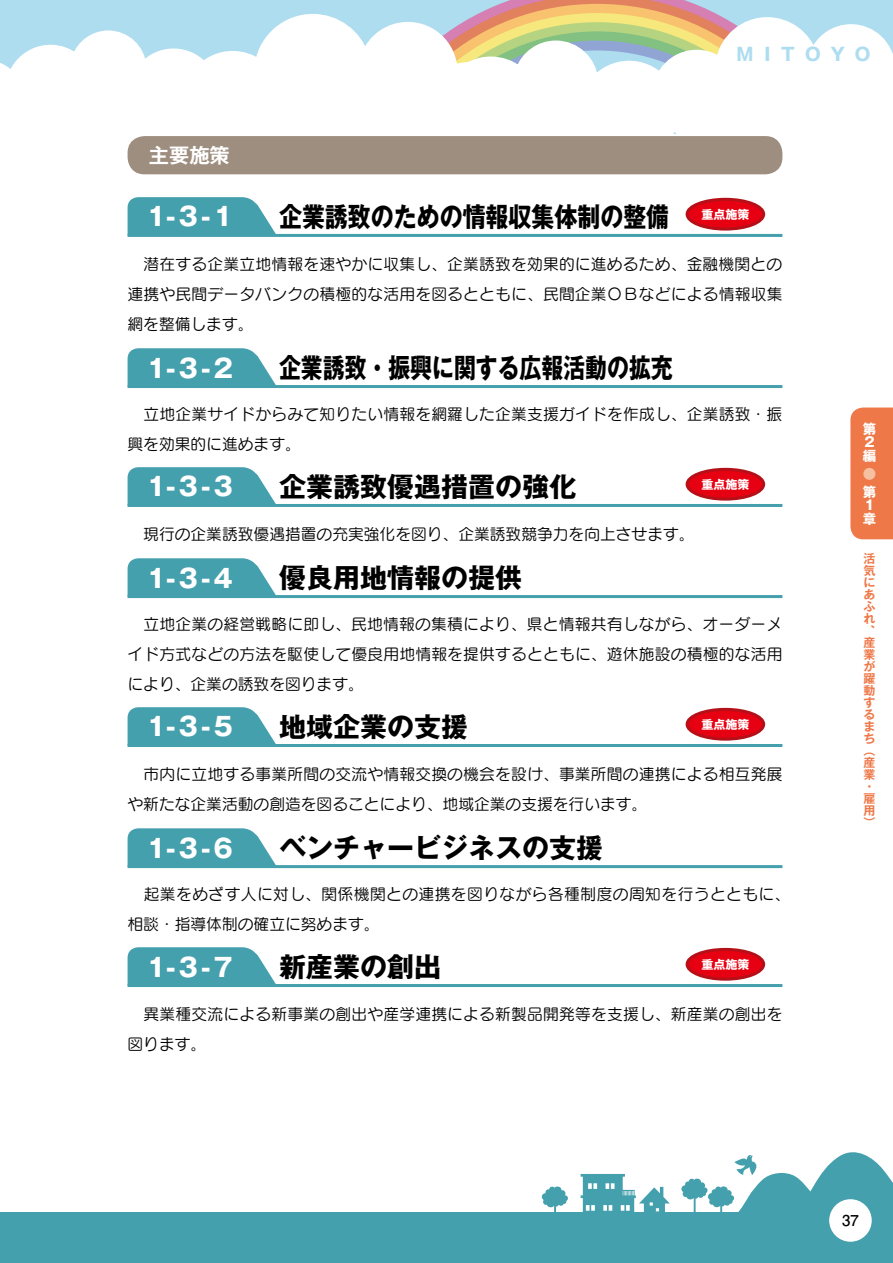
<style>
.page{position:relative;width:893px;height:1263px;background:#fff}
.page>*{position:absolute;margin:0;border:0;box-sizing:border-box;transform-origin:0 0}
.t1{font:700 27px "Gothic MB101 Pr 5";color:#000}
.t2{font:700 27px "Gothic MB101 Pr 5";color:#000;scale:.81 1}
.t3{font:700 27px "Gothic MB101 Pr 5";color:#000;scale:.85 1}
.t4{font:700 25.5px "Gothic MB101 Pr 5";color:#fff}
.t5{font:700 20.25px "Gothic MB101 Pr 5 De";color:#fff}
.t6{font:700 18px "Gothic MB101 Pr 5";letter-spacing:.58em;color:#aeddf0}
.t7{font:15.75px/30px "Seurat Pro M";letter-spacing:.015em;color:#000}
.t8{font:700 15px "Futo Go B101 Pr 5";color:#000}
.t9{font:700 13.5px/13.5px "Gothic MB101 Pr 5";color:#fff;text-align:justify}
.t10{font:700 13.5px "Gothic MB101 Pr 5";color:#f7c0a0}
.t11{font:700 12px/12px "Gothic MB101 Pr 5 De";color:#ee7848}
.t12{font:700 12px "Gothic MB101 Pr 5";color:#fff}
</style>
<div class="page">
<div style="left:0;top:1135px;width:893px;height:128px;background:#45a0ad"></div>
<div style="left:0;top:995px;width:893px;height:217px;background:#fff"></div>
<div style="left:0;top:0;width:893px;height:134px;background:#aeddf0"></div>
<svg style="left:486px;top:0;width:222px;height:10px;background:#dd9685"></svg>
<svg style="left:523px;top:10px;width:192px;height:13px;background:#f3cc77"></svg>
<svg style="left:523px;top:23px;width:126px;height:13px;background:#b9d47f"></svg>
<svg style="left:277px;top:10px;width:246px;height:224px"></svg>
<svg style="left:407px;top:37px;width:242px;height:197px"></svg>
<svg style="left:649px;top:13px;width:244px;height:224px"></svg>
<svg style="left:541px;top:1186px;width:27px;height:26px"></svg>
<svg style="left:580px;top:1174px;width:90px;height:38px"></svg>
<svg style="left:681px;top:1152px;width:212px;height:81px"></svg>
<div style="left:850px;top:407px;width:43px;height:132px;background:#ee7848"></div>
<div style="left:128px;top:136px;width:654px;height:38px;background:#9e8e80;border-radius:17px"></div>
<div style="left:687px;top:199px;width:77px;height:30px;background:#e60012;border-radius:50%"></div>
<div style="left:686px;top:198px;width:79px;height:33px;border:3px solid #b51018;border-radius:50%"></div>
<hr style="left:128px;top:234px;width:654px;height:3px;background:#45a0ad">
<svg style="left:0;top:26px;width:277px;height:211px"></svg>
<hr style="left:128px;top:385px;width:654px;height:3px;background:#45a0ad">
<svg style="left:128px;top:348px;width:148px;height:37px;background:#56a8b4"></svg>
<div style="left:687px;top:469px;width:77px;height:30px;background:#e60012;border-radius:50%"></div>
<div style="left:686px;top:468px;width:79px;height:33px;border:3px solid #b51018;border-radius:50%"></div>
<hr style="left:128px;top:504px;width:654px;height:3px;background:#45a0ad">
<svg style="left:128px;top:467px;width:148px;height:37px;background:#55a8b4"></svg>
<hr style="left:128px;top:595px;width:654px;height:3px;background:#45a0ad">
<svg style="left:128px;top:558px;width:148px;height:37px;background:#56a8b4"></svg>
<div style="left:687px;top:709px;width:77px;height:30px;background:#e60012;border-radius:50%"></div>
<div style="left:686px;top:708px;width:79px;height:33px;border:3px solid #b51018;border-radius:50%"></div>
<hr style="left:128px;top:744px;width:654px;height:3px;background:#45a0ad">
<svg style="left:128px;top:707px;width:148px;height:37px;background:#56a8b4"></svg>
<hr style="left:128px;top:865px;width:654px;height:3px;background:#45a0ad">
<svg style="left:128px;top:828px;width:149px;height:38px;background:#57a9b5"></svg>
<div style="left:687px;top:949px;width:77px;height:30px;background:#e60012;border-radius:50%"></div>
<div style="left:686px;top:948px;width:79px;height:33px;border:3px solid #b51018;border-radius:50%"></div>
<hr style="left:128px;top:984px;width:654px;height:3px;background:#45a0ad">
<svg style="left:128px;top:947px;width:148px;height:37px;background:#56a8b4"></svg>
<div style="left:829px;top:1199px;width:43px;height:43px;background:#fff;border-radius:50%"></div>
<p class="t5" style="left:149px;top:138px;width:82px">主要施策</p>
<p class="t6" style="left:736px;top:40px;width:136px">MITOYO</p>
<h2 class="t4" style="left:147px;top:196px;width:91px">1-３-１</h2>
<h1 class="t3" style="left:279px;top:194px;width:461px">企業誘致のための情報収集体制の整備</h1>
<p class="t12" style="left:701px;top:204px;width:49px">重点施策</p>
<p class="t7" style="left:128px;top:248px;width:656px;text-align:justify">　潜在する企業立地情報を速やかに収集し、企業誘致を効果的に進めるため、金融機関との連携や民間データバンクの積極的な活用を図るとともに、民間企業ＯＢなどによる情報収集網を整備します。</p>
<h2 class="t4" style="left:147px;top:347px;width:91px">1-３-２</h2>
<h1 class="t2" style="left:279px;top:345px;width:487px">企業誘致・振興に関する広報活動の拡充</h1>
<p class="t7" style="left:128px;top:398px;width:656px">　立地企業サイドからみて知りたい情報を網羅した企業支援ガイドを作成し、企業誘致・振興を効果的に進めます。</p>
<h2 class="t4" style="left:147px;top:466px;width:91px">1-３-３</h2>
<h1 class="t1" style="left:279px;top:464px;width:298px">企業誘致優遇措置の強化</h1>
<p class="t12" style="left:701px;top:474px;width:49px">重点施策</p>
<p class="t7" style="left:128px;top:518px;width:568px">　現行の企業誘致優遇措置の充実強化を図り、企業誘致競争力を向上させます。</p>
<h2 class="t4" style="left:147px;top:557px;width:91px">1-３-４</h2>
<h1 class="t1" style="left:279px;top:555px;width:244px">優良用地情報の提供</h1>
<p class="t7" style="left:128px;top:608px;width:656px;text-align:justify">　立地企業の経営戦略に即し、民地情報の集積により、県と情報共有しながら、オーダーメイド方式などの方法を駆使して優良用地情報を提供するとともに、遊休施設の積極的な活用により、企業の誘致を図ります。</p>
<h2 class="t4" style="left:147px;top:706px;width:91px">1-３-５</h2>
<h1 class="t1" style="left:279px;top:704px;width:190px">地域企業の支援</h1>
<p class="t12" style="left:701px;top:714px;width:49px">重点施策</p>
<p class="t7" style="left:128px;top:758px;width:656px">　市内に立地する事業所間の交流や情報交換の機会を設け、事業所間の連携による相互発展や新たな企業活動の創造を図ることにより、地域企業の支援を行います。</p>
<h2 class="t4" style="left:147px;top:827px;width:91px">1-３-６</h2>
<h1 class="t1" style="left:279px;top:825px;width:325px">ベンチャービジネスの支援</h1>
<p class="t7" style="left:128px;top:878px;width:664px">　起業をめざす人に対し、関係機関との連携を図りながら各種制度の周知を行うとともに、相談・指導体制の確立に努めます。</p>
<h2 class="t4" style="left:147px;top:946px;width:91px">1-３-７</h2>
<h1 class="t1" style="left:279px;top:944px;width:163px">新産業の創出</h1>
<p class="t12" style="left:701px;top:954px;width:49px">重点施策</p>
<p class="t7" style="left:128px;top:998px;width:656px">　異業種交流による新事業の創出や産学連携による新製品開発等を支援し、新産業の創出を図ります。</p>
<p class="t9" style="left:863px;top:421px;width:14px">第２編</p>
<p class="t10" style="left:863px;top:462px;width:14px">●</p>
<p class="t9" style="left:863px;top:484px;width:14px;text-align:left">第<br>１章</p>
<p class="t11" style="left:864px;top:551px;width:13px">活気にあふれ、産業が躍動するまち（産業・雇用）</p>
<p class="t8" style="left:842px;top:1208px;width:9px">37</p>
</div>
